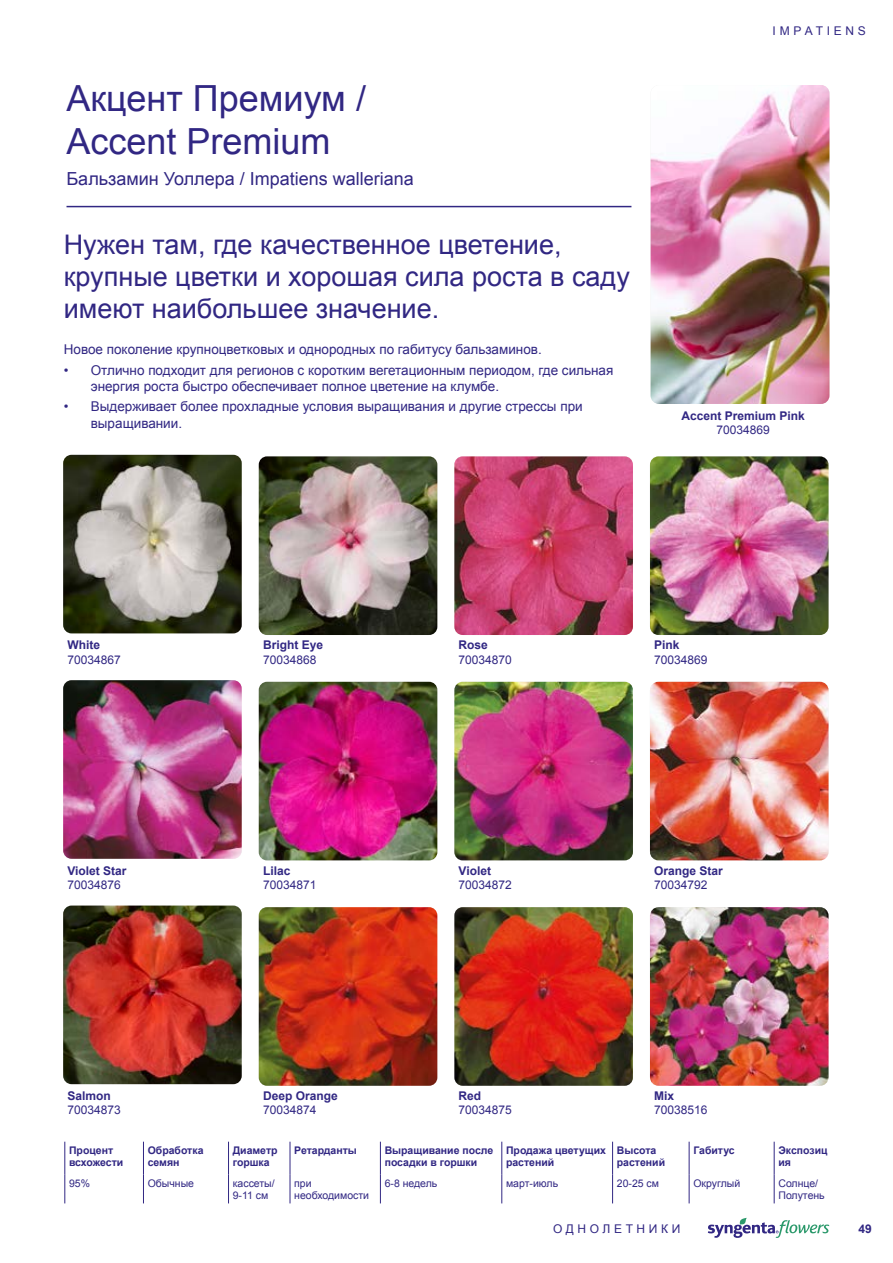
<style>
.page{position:relative;width:893px;height:1263px;background:#fff}
.page>*{position:absolute;margin:0;border:0;box-sizing:border-box;transform-origin:0 0}
.t1{font:36px/43.2px "Arial";color:#312783}
.t2{font:27px/32.4px "Arial";color:#312783}
.t3{font:18px "Arial";color:#312783}
.t4{font:13.5px/16.2px "Arial";color:#312783}
.t5{font:12px "Arial";color:#312783}
.t6{font:700 12px "Arial";color:#312783}
.t7{font:12px "Arial";letter-spacing:.3em;color:#312783}
.t8{font:12px "Arial";letter-spacing:.31em;color:#312783}
.t9{font:700 10.5px/12.6px "Arial";color:#312783}
.t10{font:10.5px/12.6px "Arial";color:#312783}
</style>
<div class="page">
<svg style="left:708px;top:1218px;width:121px;height:20px"></svg>
<img style="left:651px;top:85px;width:178px;height:319px">
<hr style="left:67px;top:206px;width:564px;height:1px;background:#312783">
<img style="left:63px;top:905px;width:179px;height:179px">
<img style="left:259px;top:907px;width:178px;height:179px">
<img style="left:454px;top:907px;width:179px;height:179px">
<img style="left:650px;top:907px;width:178px;height:179px">
<img style="left:63px;top:680px;width:179px;height:179px">
<img style="left:259px;top:682px;width:178px;height:178px">
<img style="left:454px;top:682px;width:179px;height:178px">
<img style="left:650px;top:682px;width:178px;height:178px">
<img style="left:63px;top:455px;width:179px;height:178px">
<img style="left:259px;top:456px;width:178px;height:179px">
<img style="left:454px;top:456px;width:179px;height:179px">
<img style="left:650px;top:456px;width:178px;height:179px">
<hr style="left:64px;top:1142px;width:1px;height:33px;background:#312783">
<hr style="left:143px;top:1142px;width:1px;height:33px;background:#312783">
<hr style="left:228px;top:1142px;width:1px;height:33px;background:#312783">
<hr style="left:290px;top:1142px;width:1px;height:33px;background:#312783">
<hr style="left:380px;top:1142px;width:1px;height:33px;background:#312783">
<hr style="left:501px;top:1142px;width:1px;height:33px;background:#312783">
<hr style="left:612px;top:1142px;width:1px;height:33px;background:#312783">
<svg style="left:64px;top:1175px;width:1px;height:28px"></svg>
<svg style="left:143px;top:1175px;width:1px;height:28px"></svg>
<svg style="left:228px;top:1175px;width:1px;height:28px"></svg>
<svg style="left:290px;top:1175px;width:1px;height:28px"></svg>
<svg style="left:380px;top:1175px;width:1px;height:28px"></svg>
<svg style="left:501px;top:1175px;width:1px;height:28px"></svg>
<svg style="left:612px;top:1175px;width:1px;height:28px"></svg>
<hr style="left:689px;top:1142px;width:1px;height:33px;background:#312783">
<hr style="left:774px;top:1142px;width:1px;height:33px;background:#312783">
<svg style="left:689px;top:1175px;width:1px;height:28px"></svg>
<svg style="left:774px;top:1175px;width:1px;height:28px"></svg>
<h1 class="t1" style="left:67px;top:77px;width:301px">Акцент Премиум /<br>Accent Premium</h1>
<h3 class="t3" style="left:67px;top:166px;width:349px">Бальзамин Уоллера / Impatiens walleriana</h3>
<h2 class="t2" style="left:64px;top:228px;width:568px">Нужен там, где качественное цветение, крупные цветки и хорошая сила роста в саду имеют наибольшее значение.</h2>
<p class="t4" style="left:64px;top:342px;width:479px">Новое поколение крупноцветковых и однородных по габитусу бальзаминов.</p>
<p class="t4" style="left:91px;top:362px;width:524px;text-indent:-27px">• Отлично подходит для регионов с коротким вегетационным периодом, где сильная энергия роста быстро обеспечивает полное цветение на клумбе.</p>
<p class="t4" style="left:91px;top:399px;width:493px;text-indent:-27px">• Выдерживает более прохладные условия выращивания и другие стрессы при выращивании.</p>
<p class="t8" style="left:772px;top:23px;width:95px">IMPATIENS</p>
<p class="t6" style="left:681px;top:407px;width:125px">Accent Premium Pink</p>
<p class="t5" style="left:716px;top:422px;width:55px">70034869</p>
<p class="t6" style="left:67px;top:637px;width:34px">White</p>
<p class="t5" style="left:67px;top:651px;width:55px">70034867</p>
<p class="t6" style="left:263px;top:637px;width:62px">Bright Eye</p>
<p class="t5" style="left:263px;top:651px;width:55px">70034868</p>
<p class="t6" style="left:459px;top:637px;width:31px">Rose</p>
<p class="t5" style="left:459px;top:651px;width:55px">70034870</p>
<p class="t6" style="left:654px;top:637px;width:27px">Pink</p>
<p class="t5" style="left:654px;top:651px;width:55px">70034869</p>
<p class="t6" style="left:67px;top:862px;width:61px">Violet Star</p>
<p class="t5" style="left:67px;top:877px;width:55px">70034876</p>
<p class="t6" style="left:263px;top:862px;width:29px">Lilac</p>
<p class="t5" style="left:263px;top:877px;width:55px">70034871</p>
<p class="t6" style="left:459px;top:862px;width:34px">Violet</p>
<p class="t5" style="left:459px;top:877px;width:55px">70034872</p>
<p class="t6" style="left:654px;top:862px;width:70px">Orange Star</p>
<p class="t5" style="left:654px;top:877px;width:55px">70034792</p>
<p class="t6" style="left:67px;top:1088px;width:45px">Salmon</p>
<p class="t5" style="left:67px;top:1102px;width:55px">70034873</p>
<p class="t6" style="left:263px;top:1088px;width:76px">Deep Orange</p>
<p class="t5" style="left:263px;top:1102px;width:55px">70034874</p>
<p class="t6" style="left:459px;top:1088px;width:24px">Red</p>
<p class="t5" style="left:459px;top:1102px;width:55px">70034875</p>
<p class="t6" style="left:654px;top:1088px;width:22px">Mix</p>
<p class="t5" style="left:654px;top:1102px;width:55px">70038516</p>
<p class="t9" style="left:69px;top:1144px;width:56px">Процент всхожести</p>
<p class="t9" style="left:148px;top:1144px;width:57px">Обработка семян</p>
<p class="t9" style="left:233px;top:1144px;width:46px">Диаметр горшка</p>
<p class="t9" style="left:294px;top:1144px;width:64px">Ретарданты</p>
<p class="t9" style="left:385px;top:1144px;width:110px">Выращивание после посадки в горшки</p>
<p class="t9" style="left:506px;top:1144px;width:101px">Продажа цветущих растений</p>
<p class="t9" style="left:617px;top:1144px;width:50px">Высота растений</p>
<p class="t9" style="left:693px;top:1144px;width:43px">Габитус</p>
<p class="t9" style="left:778px;top:1144px;width:51px">Экспозиц ия</p>
<p class="t10" style="left:69px;top:1177px;width:23px">95%</p>
<p class="t10" style="left:148px;top:1177px;width:48px">Обычные</p>
<p class="t10" style="left:233px;top:1177px;width:43px">кассеты/<br>9-11 см</p>
<p class="t10" style="left:294px;top:1177px;width:76px">при необходимости</p>
<p class="t10" style="left:385px;top:1177px;width:54px">6-8 недель</p>
<p class="t10" style="left:506px;top:1177px;width:54px">март-июль</p>
<p class="t10" style="left:617px;top:1177px;width:44px">20-25 см</p>
<p class="t10" style="left:693px;top:1177px;width:48px">Округлый</p>
<p class="t10" style="left:778px;top:1177px;width:48px">Солнце/<br>Полутень</p>
<p class="t7" style="left:553px;top:1221px;width:129px">ОДНОЛЕТНИКИ</p>
<p class="t6" style="left:858px;top:1221px;width:15px">49</p>
</div>
